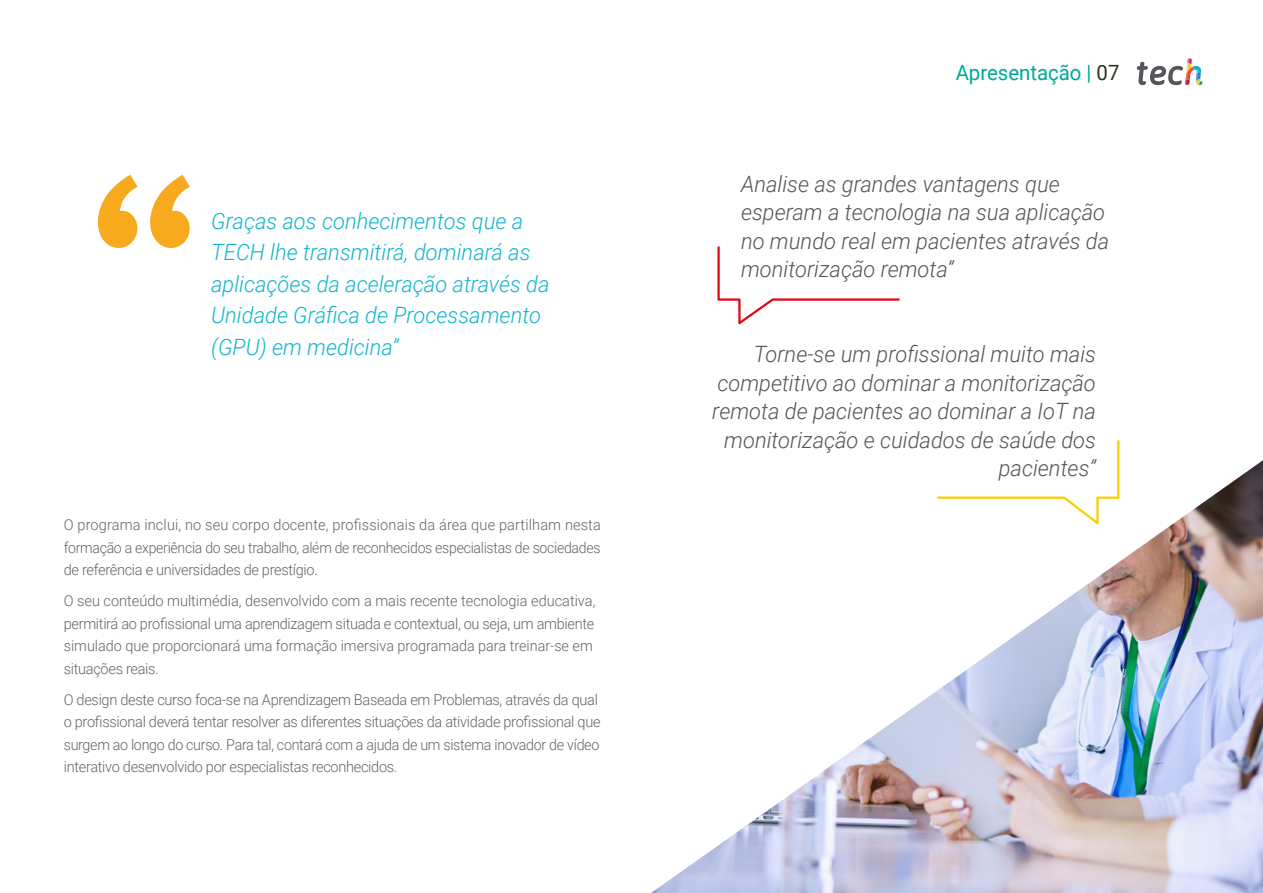
<style>
.page{position:relative;width:1263px;height:893px;background:#fff}
.page>*{position:absolute;margin:0;border:0;box-sizing:border-box;transform-origin:0 0}
.t1{font:italic 300 22.5px/28.5px "Roboto";color:#52555b;text-align:right}
.t2{font:italic 300 22.5px/31.5px "Roboto";color:#0fb6cf}
.t3{font:21px "Roboto";color:#00a996}
.t4{font:300 15px/22.5px "Roboto";letter-spacing:-.02em;color:#61646a;text-align:justify}
.t5{font:300 15px/22.5px "Roboto";color:#61646a}
.s1{color:#312e20}
</style>
<div class="page">
<svg style="left:98px;top:175px;width:92px;height:73px"></svg>
<svg style="left:717px;top:246px;width:183px;height:79px"></svg>
<svg style="left:1137px;top:58px;width:65px;height:28px"></svg>
<img style="left:651px;top:460px;width:612px;height:433px">
<h1 class="t2" style="left:211px;top:204px;width:340px">Graças aos conhecimentos que a<br>TECH lhe transmitirá, dominará as aplicações da aceleração através da<br>Unidade Gráfica de Processamento (GPU) em medicina”</h1>
<p class="t4" style="left:64px;top:513px;width:539px">O programa inclui, no seu corpo docente, profissionais da área que partilham nesta formação a experiência do seu trabalho, além de reconhecidos especialistas de sociedades de referência e universidades de prestígio.</p>
<p class="t5" style="left:64px;top:589px;width:533px">O seu conteúdo multimédia, desenvolvido com a mais recente tecnologia educativa, permitirá ao profissional uma aprendizagem situada e contextual, ou seja, um ambiente simulado que proporcionará uma formação imersiva programada para treinar-se em situações reais.</p>
<p class="t4" style="left:64px;top:687px;width:538px;text-align:left">O design deste curso foca-se na Aprendizagem Baseada em Problemas, através da qual o profissional deverá tentar resolver as diferentes situações da atividade profissional que surgem ao longo do curso. Para tal, contará com a ajuda de um sistema inovador de vídeo interativo desenvolvido por especialistas reconhecidos.</p>
<h2 class="t3" style="left:956px;top:57px;width:165px">Apresentação | <span class="s1">07</span></h2>
<h1 class="t1" style="left:741px;top:169px;width:370px;text-align:left">Analise as grandes vantagens que esperam a tecnologia na sua aplicação no mundo real em pacientes através da monitorização remota”</h1>
<h1 class="t1" style="left:712px;top:339px;width:385px">Torne-se um profissional muito mais competitivo ao dominar a monitorização remota de pacientes ao dominar a IoT na monitorização e cuidados de saúde dos pacientes”</h1>
</div>
